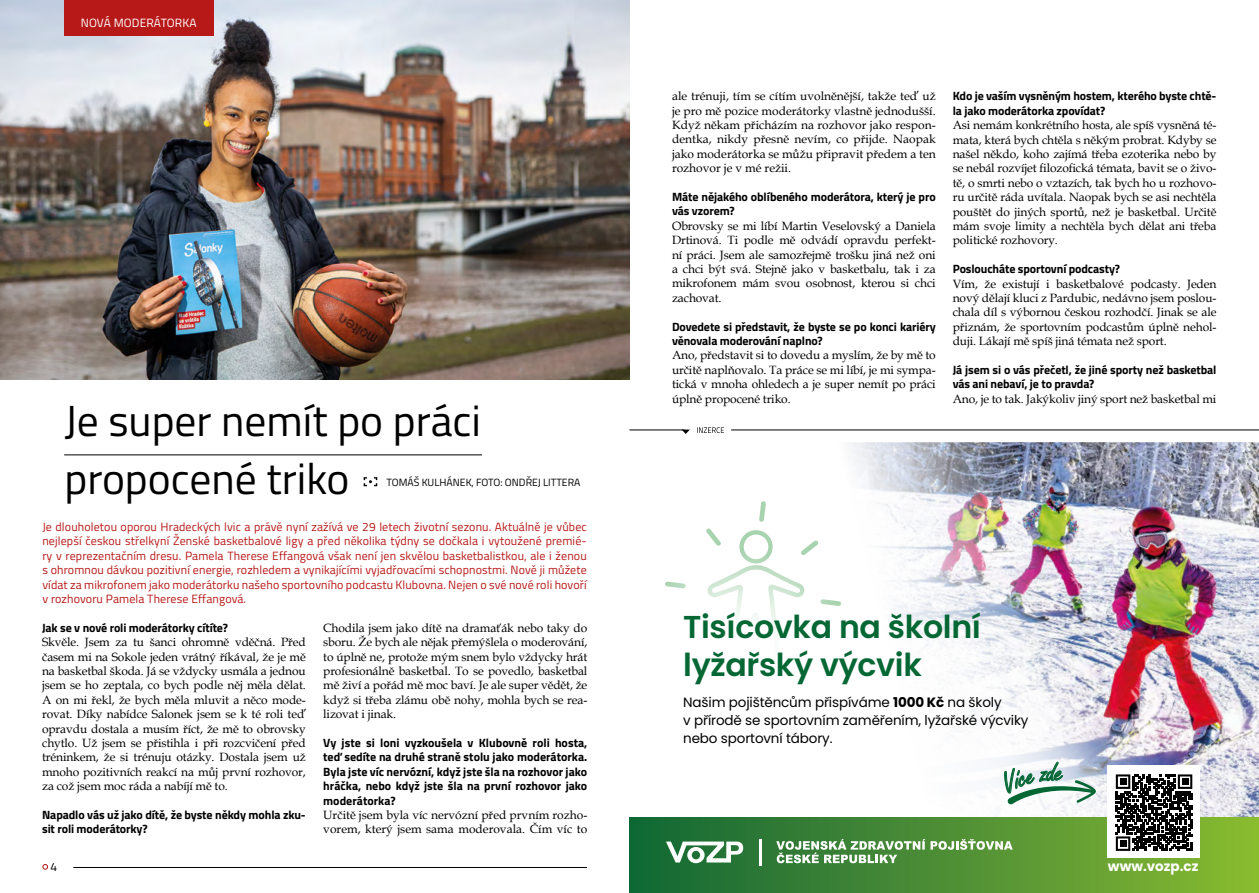
<style>
.page{position:relative;width:1259px;height:893px;background:#fff}
.page>*{position:absolute;margin:0;border:0;box-sizing:border-box;transform-origin:0 0}
.t1{font:43.5px/58.3px "Titillium Web";color:#000}
.t2{font:600 31.65px/38px "Poppins";letter-spacing:-.01em;color:#046734}
.t3{font:13.5px/18px "Poppins";letter-spacing:-.01em;color:#000}
.t4{font:700 13.5px "Poppins";color:#fff}
.t5{font:12px/14.4px "Book Antiqua";letter-spacing:-.01em;color:#000;text-align:justify}
.t6{font:700 12px/14.4px "Titillium";letter-spacing:-.01em;color:#000}
.t7{font:12px/14.4px "Titillium";letter-spacing:.01em;color:#b71918;text-align:justify}
.t8{font:12px "Titillium Web";letter-spacing:.01em;color:#fff}
.t9{font:12px "Titillium Web";color:#000}
.t10{font:10.5px "Titillium Web";color:#000}
.s1{font-weight:700}
</style>
<div class="page">
<svg style="left:364px;top:477px;width:13px;height:9px"></svg>
<hr style="left:64px;top:454px;width:418px;height:1px;background:#000">
<img style="left:0;top:0;width:629px;height:380px">
<div style="left:64px;top:0;width:149px;height:35px;background:#b71918"></div>
<svg style="left:43px;top:864px;width:5px;height:5px"></svg>
<hr style="left:73px;top:867px;width:514px;height:1px;background:#000">
<img style="left:1138px;top:442px;width:121px;height:375px">
<img style="left:850px;top:442px;width:288px;height:238px">
<svg style="left:759px;top:501px;width:7px;height:21px"></svg>
<svg style="left:706px;top:528px;width:135px;height:78px"></svg>
<div style="left:635px;top:552px;width:214px;height:214px;background:#fff;border-radius:50%"></div>
<svg style="left:809px;top:588px;width:282px;height:283px"></svg>
<svg style="left:892px;top:680px;width:282px;height:137px"></svg>
<div style="left:629px;top:817px;width:630px;height:76px;background:linear-gradient(to right,#126636,#8cbb37)"></div>
<svg style="left:776px;top:839px;width:236px;height:24px"></svg>
<svg style="left:666px;top:842px;width:77px;height:21px"></svg>
<hr style="left:759px;top:839px;width:2px;height:27px;background:#fff">
<div style="left:1107px;top:765px;width:92px;height:92px;background:#fff"></div>
<svg style="left:1115px;top:774px;width:77px;height:77px"></svg>
<svg style="left:697px;top:427px;width:27px;height:6px"></svg>
<svg style="left:683px;top:430px;width:7px;height:4px"></svg>
<hr style="left:629px;top:430px;width:55px;height:1px;background:#000">
<hr style="left:731px;top:430px;width:528px;height:1px;background:#000">
<svg style="left:1000px;top:762px;width:96px;height:43px"></svg>
<p class="t8" style="left:81px;top:14px;width:117px">NOVÁ MODERÁTORKA</p>
<h1 class="t1" style="left:64px;top:389px;width:418px">Je super nemít po práci propocené triko</h1>
<p class="t7" style="left:42px;top:519px;width:546px">Je dlouholetou oporou Hradeckých lvic a právě nyní zažívá ve 29 letech životní sezonu. Aktuálně je vůbec nejlepší českou střelkyní Ženské basketbalové ligy a před několika týdny se dočkala i vytoužené premié&shy;ry v reprezentačním dresu. Pamela Therese Effangová však není jen skvělou basketbalistkou, ale i ženou s ohromnou dávkou pozitivní energie, rozhledem a vynikajícími vyjadřovacími schopnostmi. Nově ji můžete vídat za mikrofonem jako moderátorku našeho sportovního podcastu Klubovna. Nejen o své nové roli hovoří v rozhovoru Pamela Therese Effangová.</p>
<p class="t6" style="left:42px;top:620px;width:187px">Jak se v nové roli moderátorky cítíte?</p>
<p class="t5" style="left:42px;top:635px;width:265px">Skvěle. Jsem za tu šanci ohromně vděčná. Před časem mi na Sokole jeden vrátný říkával, že je mě na basketbal škoda. Já se vždycky usmála a jednou jsem se ho zeptala, co bych podle něj měla dělat.<br>A on mi řekl, že bych měla mluvit a něco mode&shy;rovat. Díky nabídce Salonek jsem se k té roli teď opravdu dostala a musím říct, že mě to obrovsky chytlo. Už jsem se přistihla i při rozcvičení před tréninkem, že si trénuju otázky. Dostala jsem už mnoho pozitivních reakcí na můj první rozhovor, za což jsem moc ráda a nabíjí mě to.</p>
<p class="t6" style="left:42px;top:807px;width:265px">Napadlo vás už jako dítě, že byste někdy mohla zku&shy;sit roli moderátorky?</p>
<p class="t10" style="left:386px;top:475px;width:195px">TOMÁŠ KULHÁNEK, FOTO: ONDŘEJ LITTERA</p>
<p class="t5" style="left:323px;top:620px;width:266px">Chodila jsem jako dítě na dramaťák nebo taky do sboru. Že bych ale nějak přemýšlela o moderování, to úplně ne, protože mým snem bylo vždycky hrát profesionálně basketbal. To se povedlo, basketbal mě živí a pořád mě moc baví. Je ale super vědět, že když si třeba zlámu obě nohy, mohla bych se rea&shy;lizovat i jinak.</p>
<p class="t6" style="left:323px;top:735px;width:266px;text-align:justify">Vy jste si loni vyzkoušela v Klubovně roli hosta, teď sedíte na druhé straně stolu jako moderátorka.<br>Byla jste víc nervózní, když jste šla na rozhovor jako hráčka, nebo když jste šla na první rozhovor jako moderátorka?</p>
<p class="t5" style="left:323px;top:807px;width:266px">Určitě jsem byla víc nervózní před prvním rozho&shy;vorem, který jsem sama moderovala. Čím víc to</p>
<p class="t9" style="left:51px;top:858px;width:8px">4</p>
<p class="t5" style="left:672px;top:89px;width:265px">ale trénuji, tím se cítím uvolněnější, takže teď už je pro mě pozice moderátorky vlastně jednodušší.<br>Když někam přicházím na rozhovor jako respon&shy;dentka, nikdy přesně nevím, co přijde. Naopak jako moderátorka se můžu připravit předem a ten rozhovor je v mé režii.</p>
<p class="t6" style="left:672px;top:189px;width:265px">Máte nějakého oblíbeného moderátora, který je pro vás vzorem?</p>
<p class="t5" style="left:672px;top:218px;width:265px">Obrovsky se mi líbí Martin Veselovský a Daniela Drtinová. Ti podle mě odvádí opravdu perfekt&shy;ní práci. Jsem ale samozřejmě trošku jiná než oni a chci být svá. Stejně jako v basketbalu, tak i za mikrofonem mám svou osobnost, kterou si chci zachovat.</p>
<p class="t6" style="left:672px;top:319px;width:265px">Dovedete si představit, že byste se po konci kariéry věnovala moderování naplno?</p>
<p class="t5" style="left:672px;top:348px;width:265px">Ano, představit si to dovedu a myslím, že by mě to určitě naplňovalo. Ta práce se mi líbí, je mi sympa&shy;tická v mnoha ohledech a je super nemít po práci úplně propocené triko.</p>
<p class="t6" style="left:952px;top:88px;width:265px">Kdo je vaším vysněným hostem, kterého byste chtě&shy;la jako moderátorka zpovídat?</p>
<p class="t5" style="left:952px;top:118px;width:265px">Asi nemám konkrétního hosta, ale spíš vysněná té&shy;mata, která bych chtěla s někým probrat. Kdyby se našel někdo, koho zajímá třeba ezoterika nebo by se nebál rozvíjet filozofická témata, bavit se o živo&shy;tě, o smrti nebo o vztazích, tak bych ho u rozhovo&shy;ru určitě ráda uvítala. Naopak bych se asi nechtěla pouštět do jiných sportů, než je basketbal. Určitě mám svoje limity a nechtěla bych dělat ani třeba politické rozhovory.</p>
<p class="t6" style="left:952px;top:261px;width:169px">Posloucháte sportovní podcasty?</p>
<p class="t5" style="left:952px;top:276px;width:265px">Vím, že existují i basketbalové podcasty. Jeden nový dělají kluci z Pardubic, nedávno jsem poslou&shy;chala díl s výbornou českou rozhodčí. Jinak se ale přiznám, že sportovním podcastům úplně nehol&shy;duji. Lákají mě spíš jiná témata než sport.</p>
<p class="t6" style="left:952px;top:362px;width:265px">Já jsem si o vás přečetl, že jiné sporty než basketbal vás ani nebaví, je to pravda?</p>
<p class="t5" style="left:952px;top:391px;width:265px">Ano, je to tak. Jakýkoliv jiný sport než basketbal mi</p>
<h2 class="t2" style="left:683px;top:608px;width:299px">Tisícovka na školní lyžařský výcvik</h2>
<p class="t3" style="left:683px;top:694px;width:347px">Našim pojištěncům přispíváme <span class="s1">1000 Kč</span> na školy<br>v přírodě se sportovním zaměřením, lyžařské výcviky nebo sportovní tábory.</p>
<p class="t4" style="left:1108px;top:859px;width:92px">www.vozp.cz</p>
</div>
